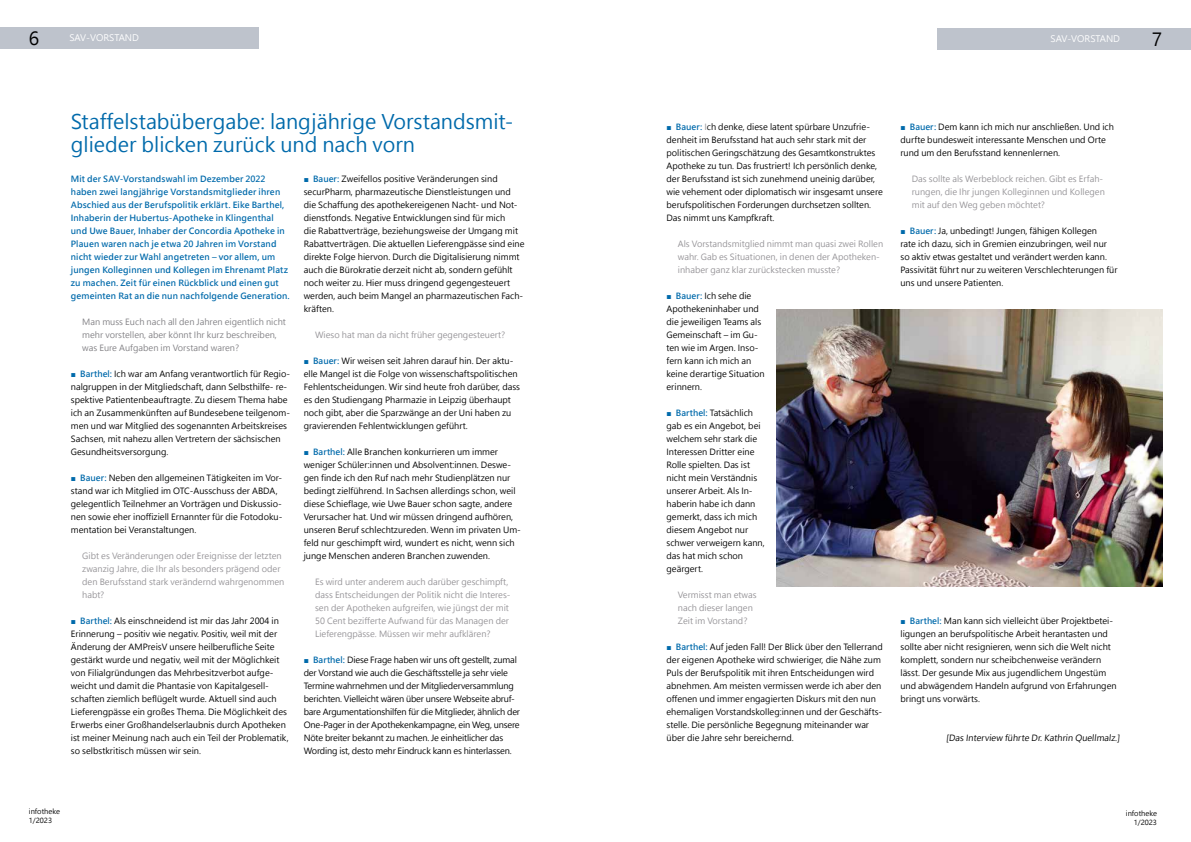
<style>
.page{position:relative;width:1191px;height:842px;background:#fff}
.page>*{position:absolute;margin:0;border:0;box-sizing:border-box;transform-origin:0 0}
.t1{font:20px/23px "Microsoft Jheng Hei";color:#006aab}
.t2{font:18px "Microsoft Jheng Hei UI Regular";color:#000}
.t3{font:9px "Microsoft Jheng Hei UI Regular";color:#fff}
.t4{font:8.5px/13px "Microsoft Jheng Hei";color:#000}
.t5{font:8.5px/13px "Microsoft Jheng Hei";color:#959397}
.t6{font:700 8.5px/13px "Microsoft Jheng Hei";letter-spacing:.015em;color:#006aab}
.t7{font:8.5px/13px "Microsoft Jheng Hei";letter-spacing:-.02em;color:#000}
.t8{font:8.5px/13px "Microsoft Jheng Hei";color:#818084}
.t9{font:7px/8.4px "Microsoft Jheng Hei UI Regular";color:#000}
.s1{font-family:"Century Gothic";color:#006aab}
.s2{font-weight:700;color:#006aab}
.s3{color:#959397}
</style>
<div class="page">
<div style="left:937px;top:28px;width:254px;height:21px;background:#bec3cc"></div>
<div style="left:0;top:28px;width:258px;height:21px;background:#bec3cc"></div>
<img style="left:776px;top:309px;width:386px;height:278px">
<h2 class="t2" style="left:29px;top:27px;width:12px">6</h2>
<p class="t3" style="left:1050px;top:33px;width:34px">SAV-VORS</p>
<p class="t3" style="left:1095px;top:33px;width:25px">TAND</p>
<p class="t3" style="left:69px;top:32px;width:34px">SAV-VORS</p>
<p class="t3" style="left:114px;top:32px;width:25px">TAND</p>
<h1 class="t1" style="left:71px;top:111px;width:444px">Staffelstabübergabe: langjährige Vorstandsmit&shy;glieder blicken zurück und nach vorn</h1>
<p class="t6" style="left:71px;top:172px;width:220px">Mit der SAV-Vorstandswahl im Dezember 2022 haben zwei langjährige Vorstandsmitglieder ihren Abschied aus der Berufspolitik erklärt. Eike Barthel, Inhaberin der Hubertus-Apotheke in Klingenthal und Uwe Bauer, Inhaber der Concordia Apotheke in Plauen waren nach je etwa 20 Jahren im Vorstand nicht wieder zur Wahl angetreten – vor allem, um jungen Kolleginnen und Kollegen im Ehrenamt Platz zu machen. Zeit für einen Rückblick und einen gut gemeinten Rat an die nun nachfolgende Generation.</p>
<p class="t8" style="left:82px;top:315px;width:205px">Man muss Euch nach all den Jahren eigentlich nicht mehr vorstellen, aber könnt Ihr kurz beschreiben, was Eure Aufgaben im Vorstand waren?</p>
<p class="t4" style="left:71px;top:367px;width:221px"><span class="s1">■</span> <span class="s2">Barthel:</span> Ich war am Anfang verantwortlich für Regio&shy;nalgruppen in der Mitgliedschaft, dann Selbsthilfe- re&shy;spektive Patientenbeauftragte. Zu diesem Thema habe ich an Zusammenkünften auf Bundesebene teilgenom&shy;men und war Mitglied des sogenannten Arbeitskreises Sachsen, mit nahezu allen Vertretern der sächsischen Gesundheitsversorgung.</p>
<p class="t4" style="left:71px;top:471px;width:213px"><span class="s1">■</span> <span class="s2">Bauer:</span> Neben den allgemeinen Tätigkeiten im Vor&shy;stand war ich Mitglied im OTC-Ausschuss der ABDA, gelegentlich Teilnehmer an Vorträgen und Diskussio&shy;nen sowie eher inoffiziell Ernannter für die Fotodoku&shy;mentation bei Veranstaltungen.</p>
<p class="t5" style="left:82px;top:549px;width:204px">Gibt es Veränderungen oder Ereignisse der letzten zwanzig Jahre, die Ihr als besonders prägend oder den Berufsstand stark verändernd wahrgenommen habt?</p>
<p class="t4" style="left:71px;top:614px;width:219px"><span class="s1">■</span> <span class="s2">Barthel:</span> Als einschneidend ist mir das Jahr 2004 in Erinnerung – positiv wie negativ. Positiv, weil mit der Änderung der AMPreisV unsere heilberufliche Seite gestärkt wurde und negativ, weil mit der Möglichkeit von Filialgründungen das Mehrbesitzverbot aufge&shy;weicht und damit die Phantasie von Kapitalgesell&shy;schaften ziemlich beflügelt wurde. Aktuell sind auch Lieferengpässe ein großes Thema. Die Möglichkeit des Erwerbs einer Großhandelserlaubnis durch Apotheken ist meiner Meinung nach auch ein Teil der Problematik, so selbstkritisch müssen wir sein.</p>
<p class="t4" style="left:304px;top:172px;width:222px"><span class="s1">■</span> <span class="s2">Bauer:</span> Zweifellos positive Veränderungen sind securPharm, pharmazeutische Dienstleistungen und die Schaffung des apothekereigenen Nacht- und Not&shy;dienstfonds. Negative Entwicklungen sind für mich<br>die Rabattverträge, beziehungsweise der Umgang mit Rabattverträgen. Die aktuellen Lieferengpässe sind eine direkte Folge hiervon. Durch die Digitalisierung nimmt auch die Bürokratie derzeit nicht ab, sondern gefühlt noch weiter zu. Hier muss dringend gegengesteuert werden, auch beim Mangel an pharmazeutischen Fach&shy;kräften.</p>
<p class="t5" style="left:315px;top:328px;width:192px">Wieso hat man da nicht früher gegengesteuert?</p>
<p class="t4" style="left:304px;top:354px;width:218px"><span class="s1">■</span> <span class="s2">Bauer:</span> Wir weisen seit Jahren darauf hin. Der aktu&shy;elle Mangel ist die Folge von wissenschaftspolitischen Fehlentscheidungen. Wir sind heute froh darüber, dass es den Studiengang Pharmazie in Leipzig überhaupt noch gibt, aber die Sparzwänge an der Uni haben zu gravierenden Fehlentwicklungen geführt.</p>
<p class="t4" style="left:304px;top:445px;width:219px"><span class="s1">■</span> <span class="s2">Barthel:</span> Alle Branchen konkurrieren um immer weniger Schüler:innen und Absolvent:innen. Deswe&shy;gen finde ich den Ruf nach mehr Studienplätzen nur bedingt zielführend. In Sachsen allerdings schon, weil diese Schieflage, wie Uwe Bauer schon sagte, andere Verursacher hat. Und wir müssen dringend aufhören, unseren Beruf schlechtzureden. Wenn im privaten Um&shy;feld nur geschimpft wird, wundert es nicht, wenn sich junge Menschen anderen Branchen zuwenden.</p>
<p class="t5" style="left:315px;top:575px;width:197px">Es wird unter anderem auch darüber geschimpft, dass Entscheidungen der Politik nicht die Interes&shy;sen der Apotheken aufgreifen, wie jüngst der mit 50 Cent bezifferte Aufwand für das Managen der Lieferengpässe. Müssen wir mehr aufklären?</p>
<p class="t7" style="left:304px;top:653px;width:218px"><span class="s1">■</span> <span class="s2">Barthel:</span> Diese Frage haben wir uns oft gestellt, zumal der Vorstand wie auch die Geschäftsstelle ja sehr viele Termine wahrnehmen und der Mitgliederversammlung berichten. Vielleicht wären über unsere Webseite abruf&shy;bare Argumentationshilfen für die Mitglieder, ähnlich der One-Pager in der Apothekenkampagne, ein Weg, unsere Nöte breiter bekannt zu machen. Je einheitlicher das Wording ist, desto mehr Eindruck kann es hinterlassen.</p>
<p class="t4" style="left:666px;top:120px;width:218px"><span class="s1">■</span> <span class="s2">Bauer:</span> <span class="s3">I</span>ch denke, diese latent spürbare Unzufrie&shy;denheit im Berufsstand hat auch sehr stark mit der politischen Geringschätzung des Gesamtkonstruktes Apotheke zu tun. Das frustriert! Ich persönlich denke, der Berufsstand ist sich zunehmend uneinig darüber, wie vehement oder diplomatisch wir insgesamt unsere berufspolitischen Forderungen durchsetzen sollten.<br>Das nimmt uns Kampfkraft.</p>
<p class="t5" style="left:678px;top:237px;width:207px">Als Vorstandsmitglied nimmt man quasi zwei Rollen wahr. Gab es Situationen, in denen der Apotheken&shy;inhaber ganz klar zurückstecken musste?</p>
<p class="t4" style="left:666px;top:289px;width:100px"><span class="s1">■</span> <span class="s2">Bauer:</span> Ich sehe die<br>Apothekeninhaber und die jeweiligen Teams als<br>Gemeinschaft – im Gu&shy;ten wie im Argen. Inso&shy;fern kann ich mich an keine derartige Situation erinnern.</p>
<p class="t4" style="left:666px;top:406px;width:100px"><span class="s1">■</span> <span class="s2">Barthel:</span> Tatsächlich gab es ein Angebot, bei welchem sehr stark die<br>Interessen Dritter eine<br>Rolle spielten. Das ist nicht mein Verständnis unserer Arbeit. Als In&shy;haberin habe ich dann gemerkt, dass ich mich diesem Angebot nur schwer verweigern kann, das hat mich schon geärgert.</p>
<p class="t5" style="left:678px;top:588px;width:80px">Vermisst man etwas nach dieser langen<br>Zeit im Vorstand?</p>
<p class="t4" style="left:666px;top:640px;width:218px"><span class="s1">■</span> <span class="s2">Barthel:</span> Auf jeden Fall! Der Blick über den Tellerrand der eigenen Apotheke wird schwieriger, die Nähe zum Puls der Berufspolitik mit ihren Entscheidungen wird abnehmen. Am meisten vermissen werde ich aber den offenen und immer engagierten Diskurs mit den nun ehemaligen Vorstandskolleg:innen und der Geschäfts&shy;stelle. Die persönliche Begegnung miteinander war über die Jahre sehr bereichernd.</p>
<p class="t4" style="left:900px;top:120px;width:215px"><span class="s1">■</span> <span class="s2">Bauer:</span> Dem kann ich mich nur anschließen. Und ich durfte bundesweit interessante Menschen und Orte rund um den Berufsstand kennenlernen.</p>
<p class="t5" style="left:911px;top:172px;width:194px">Das sollte als Werbeblock reichen. Gibt es Erfah&shy;rungen, die Ihr jungen Kolleginnen und Kollegen mit auf den Weg geben möchtet?</p>
<p class="t4" style="left:900px;top:224px;width:218px"><span class="s1">■</span> <span class="s2">Bauer:</span> Ja, unbedingt! Jungen, fähigen Kollegen<br>rate ich dazu, sich in Gremien einzubringen, weil nur so aktiv etwas gestaltet und verändert werden kann.<br>Passivität führt nur zu weiteren Verschlechterungen für uns und unsere Patienten.</p>
<p class="t4" style="left:900px;top:614px;width:218px"><span class="s1">■</span> <span class="s2">Barthel:</span> Man kann sich vielleicht über Projektbetei&shy;ligungen an berufspolitische Arbeit herantasten und sollte aber nicht resignieren, wenn sich die Welt nicht komplett, sondern nur scheibchenweise verändern lässt. Der gesunde Mix aus jugendlichem Ungestüm und abwägendem Handeln aufgrund von Erfahrungen bringt uns vorwärts.</p>
<p class="t4" style="left:946px;top:731px;width:176px">[Das Interview führte Dr. Kathrin Quellmalz.]</p>
<h2 class="t2" style="left:1151px;top:28px;width:12px">7</h2>
<p class="t9" style="left:29px;top:807px;width:33px">INFOTHEKE<br>1/2023</p>
<p class="t9" style="left:1125px;top:810px;width:33px;text-align:right">INFOTHEKE<br>1/2023</p>
</div>
